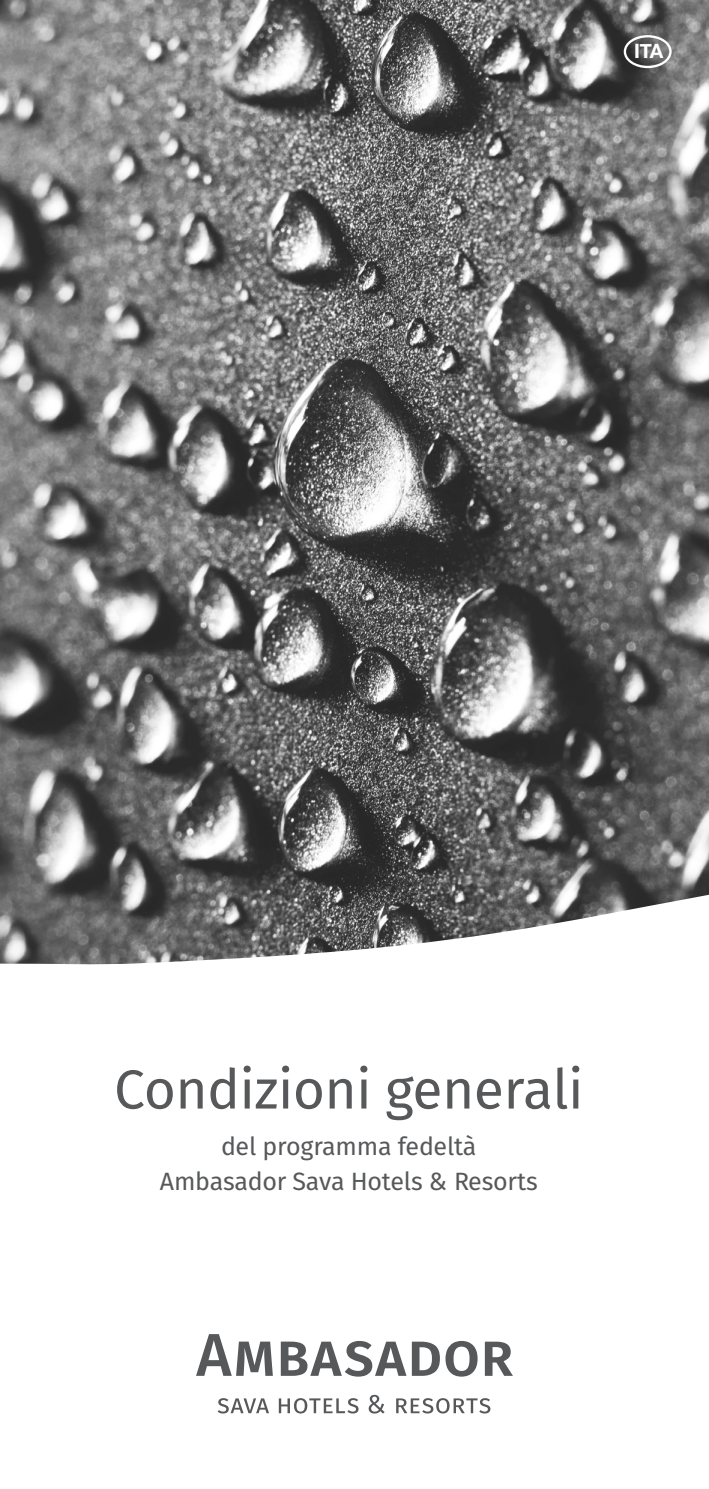
<style>
.page{position:relative;width:709px;height:1489px;background:#fff}
.page>*{position:absolute;margin:0;border:0;box-sizing:border-box;transform-origin:0 0}
.Plain_Text{font:55px "Fira Sans";letter-spacing:-.01em;color:#57585a}
.Plain_Text-2{font:25px/35px "Fira Sans";letter-spacing:-.01em;color:#57585a;text-align:center}
.Plain_Text-3{font:700 19.75px "Helvetica Neue";color:#fff}
</style>
<div class="page">
<img style="left:0;top:0;width:709px;height:965px">
<svg style="left:196px;top:1334px;width:77px;height:41px"></svg>
<svg style="left:281px;top:1341px;width:125px;height:35px"></svg>
<svg style="left:412px;top:1341px;width:65px;height:35px"></svg>
<svg style="left:485px;top:1341px;width:28px;height:34px"></svg>
<svg style="left:218px;top:1398px;width:51px;height:15px"></svg>
<svg style="left:279px;top:1398px;width:79px;height:15px"></svg>
<svg style="left:369px;top:1394px;width:15px;height:19px"></svg>
<svg style="left:396px;top:1398px;width:94px;height:15px"></svg>
<svg style="left:623px;top:35px;width:48px;height:33px;background:#747474"></svg>
<p class="Plain_Text-3" style="left:634px;top:36px;width:31px">ITA</p>
<p class="Plain_Text" style="left:114px;top:1050px;width:471px">Condizioni generali</p>
<p class="Plain_Text-2" style="left:160px;top:1130px;width:379px">del programma fedeltà<br>Ambasador Sava Hotels &amp; Resorts</p>
</div>
